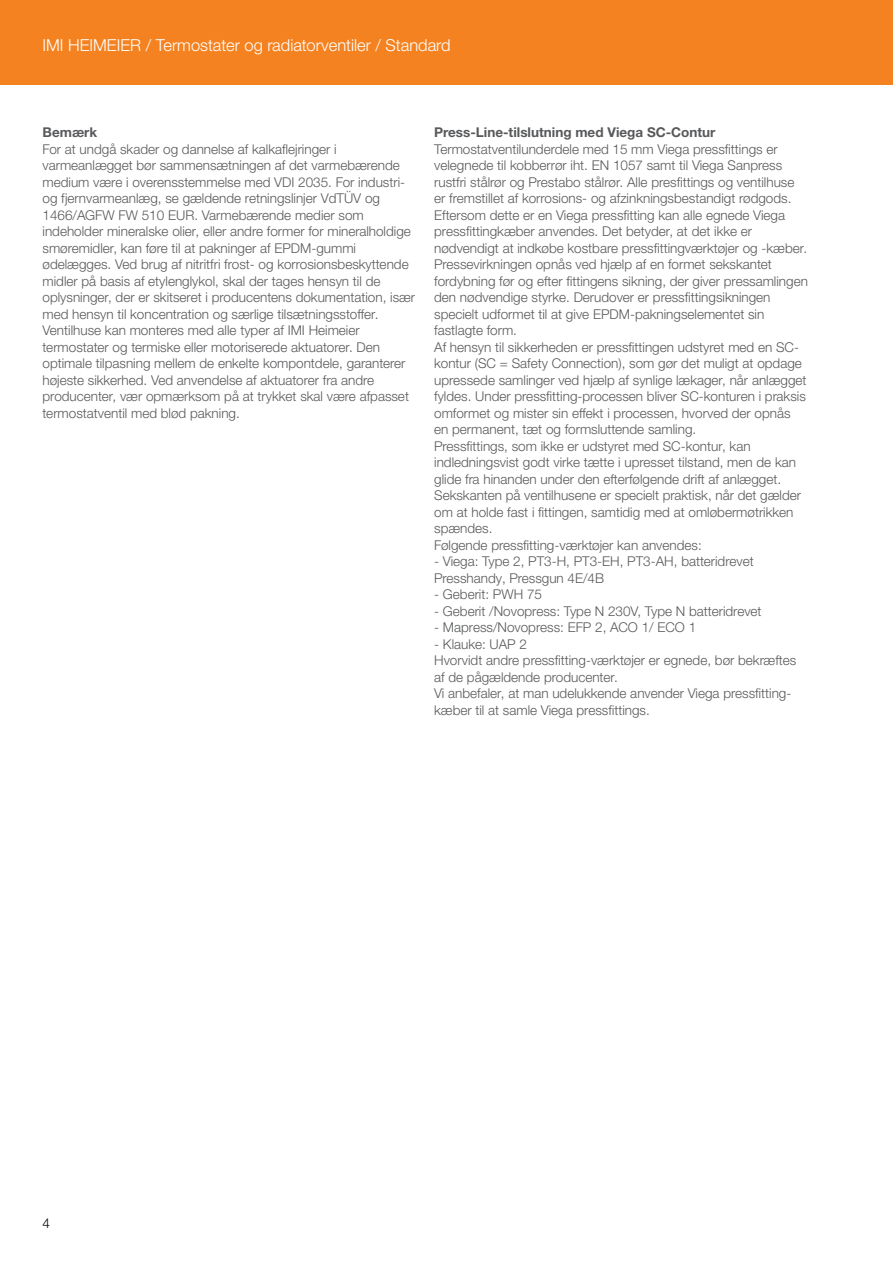
<style>
.page{position:relative;width:893px;height:1263px;background:#fff}
.page>*{position:absolute;margin:0;border:0;box-sizing:border-box;transform-origin:0 0}
.t1{font:300 16.5px "Helvetica Neue LTW1 G";color:#fff}
.t2{font:300 13.5px/16.5px "Helvetica Neue LTW1 G";color:#58595b}
.t3{font:700 13.5px "Helvetica Neue LTW1 G";color:#58595b}
.t4{font:300 13.5px "Helvetica Neue LTW1 G";color:#000}
</style>
<div class="page">
<div style="left:0;top:0;width:893px;height:85px;background:#f58220"></div>
<p class="t1" style="left:43px;top:35px;width:410px">IMI HEIMEIER / Termostater og radiatorventiler / Standard</p>
<p class="t3" style="left:43px;top:124px;width:56px">Bemærk</p>
<p class="t2" style="left:43px;top:141px;width:374px">For at undgå skader og dannelse af kalkaflejringer i varmeanlægget bør sammensætningen af det varmebærende medium være i overensstemmelse med VDI 2035. For industri&shy;og fjernvarmeanlæg, se gældende retningslinjer VdTÜV og 1466/AGFW FW 510 EUR. Varmebærende medier som indeholder mineralske olier, eller andre former for mineralholdige smøremidler, kan føre til at pakninger af EPDM-gummi ødelægges. Ved brug af nitritfri frost- og korrosionsbeskyttende midler på basis af etylenglykol, skal der tages hensyn til de oplysninger, der er skitseret i producentens dokumentation, især med hensyn til koncentration og særlige tilsætningsstoffer.<br>Ventilhuse kan monteres med alle typer af IMI Heimeier termostater og termiske eller motoriserede aktuatorer. Den optimale tilpasning mellem de enkelte kompontdele, garanterer højeste sikkerhed. Ved anvendelse af aktuatorer fra andre producenter, vær opmærksom på at trykket skal være afpasset termostatventil med blød pakning.</p>
<p class="t3" style="left:434px;top:124px;width:283px">Press-Line-tilslutning med Viega SC-Contur</p>
<p class="t2" style="left:434px;top:141px;width:375px">Termostatventilunderdele med 15 mm Viega pressfittings er velegnede til kobberrør iht. EN 1057 samt til Viega Sanpress rustfri stålrør og Prestabo stålrør. Alle presfittings og ventilhuse er fremstillet af korrosions- og afzinkningsbestandigt rødgods.<br>Eftersom dette er en Viega pressfitting kan alle egnede Viega pressfittingkæber anvendes. Det betyder, at det ikke er nødvendigt at indkøbe kostbare pressfittingværktøjer og -kæber.<br>Pressevirkningen opnås ved hjælp af en formet sekskantet fordybning før og efter fittingens sikning, der giver pressamlingen den nødvendige styrke. Derudover er pressfittingsikningen specielt udformet til at give EPDM-pakningselementet sin fastlagte form.<br>Af hensyn til sikkerheden er pressfittingen udstyret med en SC&shy;kontur (SC = Safety Connection), som gør det muligt at opdage upressede samlinger ved hjælp af synlige lækager, når anlægget fyldes. Under pressfitting-processen bliver SC-konturen i praksis omformet og mister sin effekt i processen, hvorved der opnås en permanent, tæt og formsluttende samling.<br>Pressfittings, som ikke er udstyret med SC-kontur, kan indledningsvist godt virke tætte i upresset tilstand, men de kan glide fra hinanden under den efterfølgende drift af anlægget.<br>Sekskanten på ventilhusene er specielt praktisk, når det gælder om at holde fast i fittingen, samtidig med at omløbermøtrikken spændes.<br>Følgende pressfitting-værktøjer kan anvendes:</p>
<p class="t2" style="left:434px;top:553px;width:321px">- Viega: Type 2, PT3-H, PT3-EH, PT3-AH, batteridrevet<br>Presshandy, Pressgun 4E/4B</p>
<p class="t2" style="left:434px;top:586px;width:109px">- Geberit: PWH 75</p>
<p class="t2" style="left:434px;top:602px;width:329px">- Geberit /Novopress: Type N 230V, Type N batteridrevet</p>
<p class="t2" style="left:434px;top:619px;width:264px">- Mapress/Novopress: EFP 2, ACO 1/ ECO 1</p>
<p class="t2" style="left:434px;top:635px;width:363px">- Klauke: UAP 2<br>Hvorvidt andre pressfitting-værktøjer er egnede, bør bekræftes af de pågældende producenter.<br>Vi anbefaler, at man udelukkende anvender Viega pressfitting&shy;kæber til at samle Viega pressfittings.</p>
<p class="t4" style="left:43px;top:1215px;width:9px">4</p>
</div>
